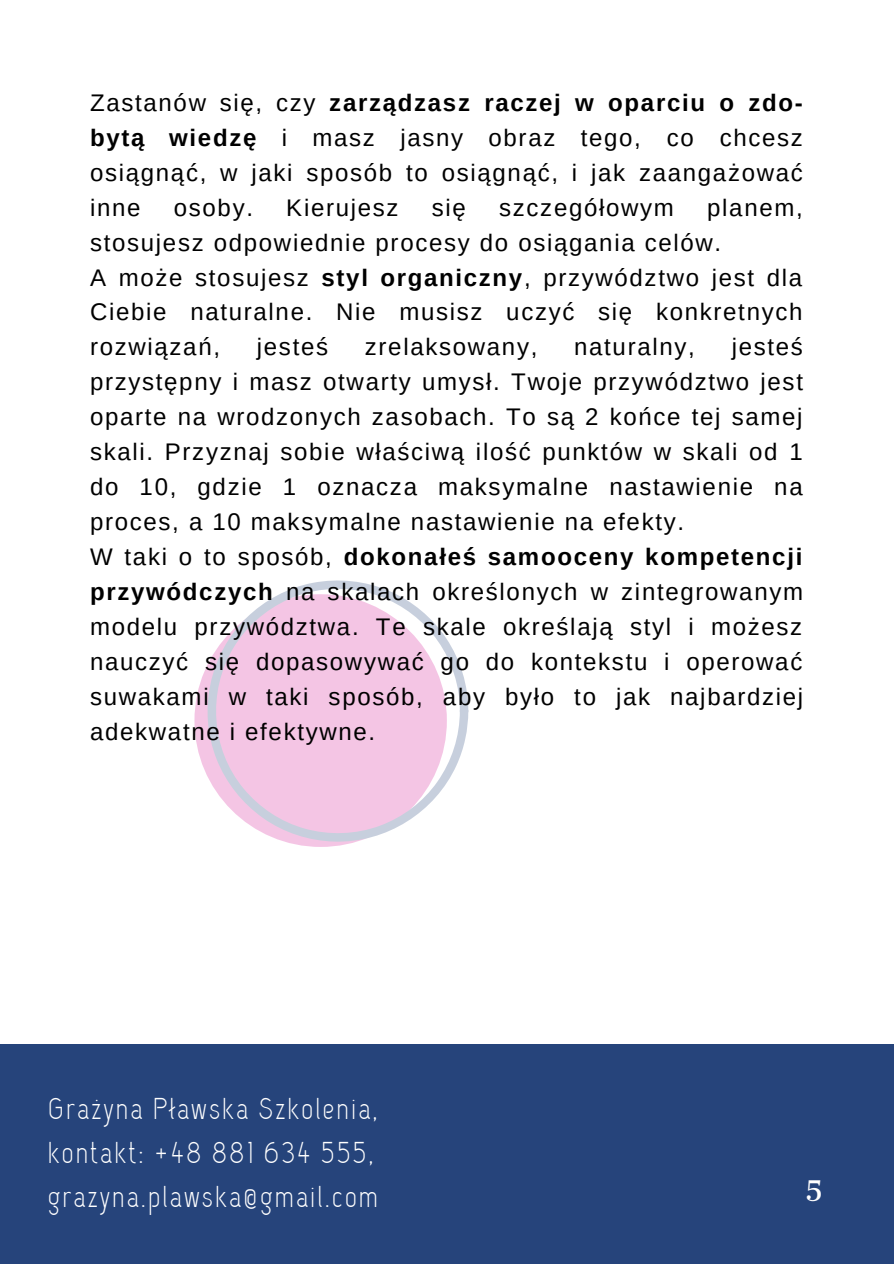
<style>
.page{position:relative;width:894px;height:1264px;background:#fff}
.page>*{position:absolute;margin:0;border:0;box-sizing:border-box;transform-origin:0 0}
.t1{font:30px "Capsuula";letter-spacing:.07em;color:#fff}
.t2{font:27px "Cantata One";color:#fff}
.t3{font:24px/35px "Arimo";letter-spacing:.07em;color:#000;text-align:justify}
.s1{font-weight:700}
</style>
<div class="page">
<div style="left:0;top:1044px;width:893px;height:219px;background:#26447b"></div>
<svg style="left:207px;top:580px;width:261px;height:262px;fill:#f4c5e4"></svg>
<p class="t3" style="left:90px;top:85px;width:714px">Zastanów się, czy <span class="s1">zarządzasz raczej w oparciu o zdo&shy;bytą wiedzę</span> i masz jasny obraz tego, co chcesz osiągnąć, w jaki sposób to osiągnąć, i jak zaangażować inne</p>
<p class="t3" style="left:174px;top:190px;width:81px">osoby.</p>
<p class="t3" style="left:286px;top:190px;width:114px">Kierujesz</p>
<p class="t3" style="left:432px;top:190px;width:36px">się</p>
<p class="t3" style="left:499px;top:190px;width:176px">szczegółowym</p>
<p class="t3" style="left:90px;top:190px;width:714px;text-indent:617px">planem, stosujesz odpowiednie procesy do osiągania celów.</p>
<p class="t3" style="left:90px;top:260px;width:713px">A może stosujesz <span class="s1">styl organiczny</span>, przywództwo jest dla Ciebie naturalne. Nie musisz uczyć się konkretnych rozwiązań,</p>
<p class="t3" style="left:90px;top:329px;width:714px;text-indent:641px">jesteś przystępny i masz otwarty umysł. Twoje przywództwo jest oparte na wrodzonych zasobach. To są 2 końce tej samej skali. Przyznaj sobie właściwą ilość punktów w skali od 1 do 10, gdzie 1 oznacza maksymalne nastawienie na proces, a 10 maksymalne nastawienie na efekty.</p>
<p class="t3" style="left:90px;top:539px;width:714px">W taki o to sposób, <span class="s1">dokonałeś samooceny kompetencji przywódczych</span> na skalach określonych w zintegrowanym modelu przywództwa. Te skale określają styl i możesz nauczyć się dopasowywać go do kontekstu i operować suwakami w taki sposób, aby było to jak najbardziej adekwatne i efektywne.</p>
<p class="t3" style="left:257px;top:329px;width:73px">jesteś</p>
<p class="t3" style="left:365px;top:329px;width:174px">zrelaksowany,</p>
<p class="t3" style="left:574px;top:329px;width:122px">naturalny,</p>
<p class="t1" style="left:48px;top:1091px;width:331px">Grażyna Pławska Szkolenia,</p>
<p class="t1" style="left:48px;top:1135px;width:327px">kontakt: +48 881 634 555,</p>
<p class="t1" style="left:48px;top:1179px;width:331px">grazyna.plawska@gmail.com</p>
<p class="t2" style="left:804px;top:1173px;width:19px">5</p>
</div>
